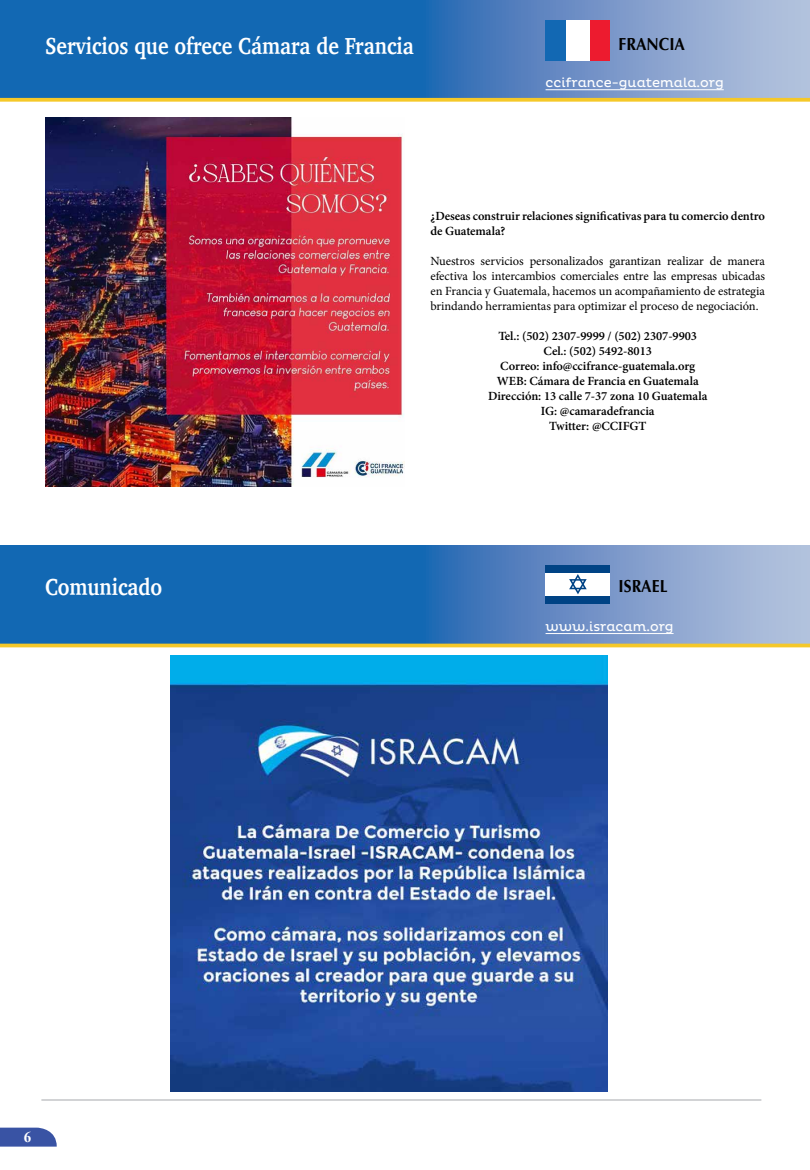
<style>
.page{position:relative;width:810px;height:1170px;background:#fff}
.page>*{position:absolute;margin:0;border:0;box-sizing:border-box;transform-origin:0 0}
.t1{font:700 23.75px "Charter";color:#fff;scale:.85 1}
.t2{font:700 17.5px "Optima";color:#000;scale:.9 1}
.t3{font:700 15px "Times New Roman";color:#fff}
.t4{font:13.12px "Pluto";color:#fff}
.t5{font:600 12.5px/15px "Minion Pro";letter-spacing:-.005em;color:#000}
.t6{font:12.5px/15px "Minion Pro";letter-spacing:-.005em;color:#000;text-align:justify}
</style>
<div class="page">
<svg style="left:0;top:1128px;width:57px;height:19px"></svg>
<hr style="left:41px;top:1100px;width:720px;height:1px;background:#a7a9ac">
<svg style="left:0;top:546px;width:810px;height:98px;background:#407ebc"></svg>
<svg style="left:0;top:0;width:810px;height:98px;background:#407ebd"></svg>
<svg style="left:0;top:98px;width:810px;height:4px;background:#f5cc3b"></svg>
<hr style="left:0;top:644px;width:810px;height:3px;background:#f5c829">
<div style="left:546px;top:572px;width:64px;height:25px;background:#fff"></div>
<div style="left:546px;top:565px;width:64px;height:7px;background:#004385"></div>
<div style="left:546px;top:596px;width:64px;height:7px;background:#004385"></div>
<svg style="left:569px;top:574px;width:18px;height:20px"></svg>
<hr style="left:546px;top:633px;width:128px;height:1px;background:#fff">
<div style="left:546px;top:21px;width:20px;height:40px;background:#1268b3"></div>
<div style="left:589px;top:21px;width:21px;height:40px;background:#ed1b2f"></div>
<div style="left:566px;top:21px;width:23px;height:40px;background:#fff"></div>
<hr style="left:546px;top:90px;width:178px;height:1px;background:#fff">
<img style="left:45px;top:117px;width:360px;height:369px">
<img style="left:170px;top:656px;width:437px;height:435px">
<h1 class="t1" style="left:45px;top:26px;width:435px">Servicios que ofrece Cámara de Francia</h1>
<h2 class="t2" style="left:619px;top:34px;width:75px">FRANCIA</h2>
<p class="t4" style="left:546px;top:75px;width:180px">ccifrance-guatemala.org</p>
<h1 class="t1" style="left:45px;top:566px;width:139px">Comunicado</h1>
<p class="t5" style="left:430px;top:208px;width:336px">¿Deseas construir relaciones significativas para tu comercio dentro de Guatemala?</p>
<p class="t6" style="left:430px;top:253px;width:336px">Nuestros servicios personalizados garantizan realizar de manera efectiva los intercambios comerciales entre las empresas ubicadas en Francia y Guatemala, hacemos un acompañamiento de estrategia brindando herramientas para optimizar el proceso de negociación.</p>
<p class="t5" style="left:488px;top:328px;width:221px;text-align:center">Tel.: (502) 2307-9999 / (502) 2307-9903<br>Cel.: (502) 5492-8013<br>Correo: info@ccifrance-guatemala.org<br>WEB: Cámara de Francia en Guatemala<br>Dirección: 13 calle 7-37 zona 10 Guatemala<br>IG: @camaradefrancia<br>Twitter: @CCIFGT</p>
<h2 class="t2" style="left:619px;top:576px;width:56px">ISRAEL</h2>
<p class="t4" style="left:546px;top:619px;width:130px">www.isracam.org</p>
<p class="t3" style="left:24px;top:1127px;width:9px">6</p>
</div>
